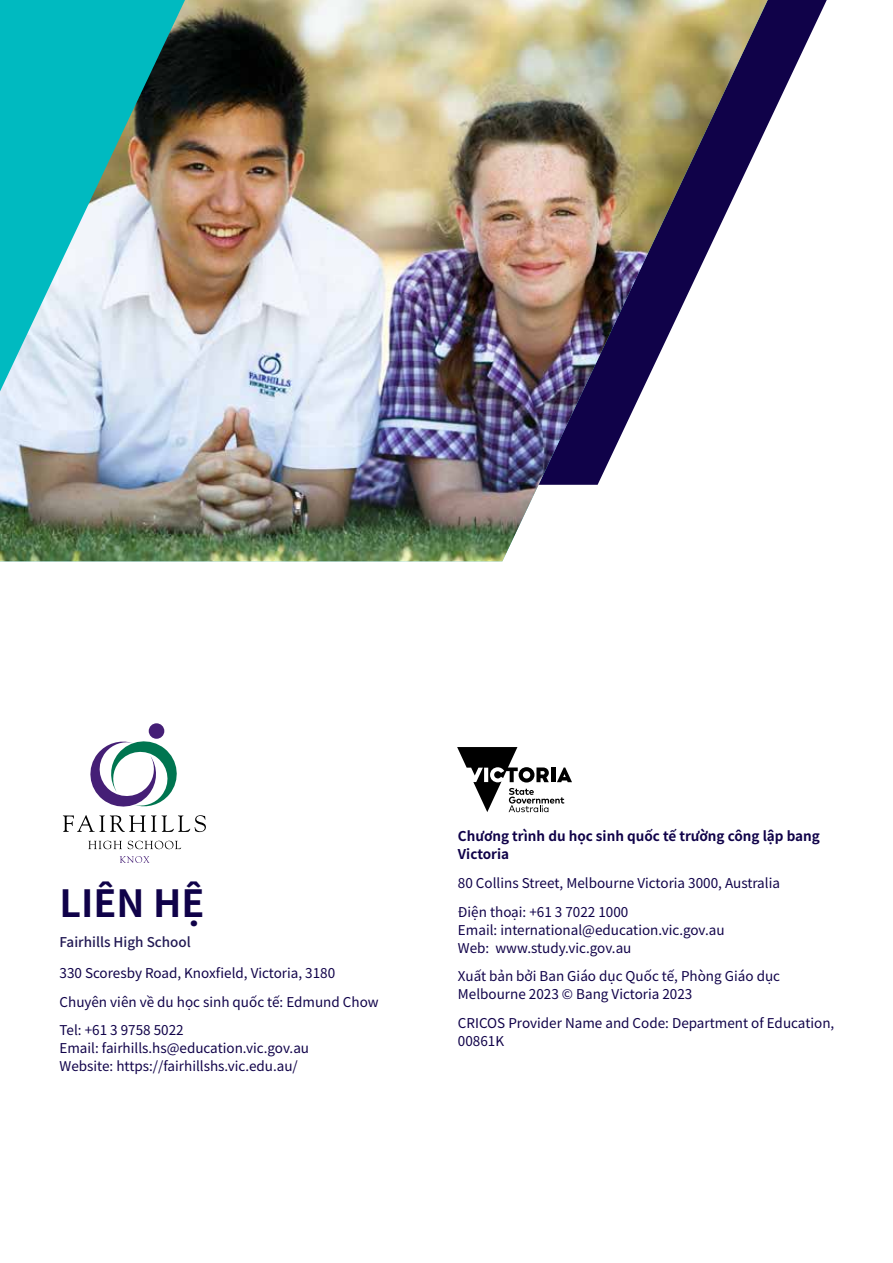
<style>
.page{position:relative;width:893px;height:1263px;background:#fff}
.page>*{position:absolute;margin:0;border:0;box-sizing:border-box;transform-origin:0 0}
.Body{font:700 37.5px "Noto Sans CJ Ksc";color:#100249}
.Body-2{font:13.5px/18px "Noto Sans CJ Ksc";color:#100249}
.Body-3{font:700 13.5px/18px "Noto Sans CJ Ksc";color:#100249}
.Body-4{font:500 13.5px "Noto Sans CJ Ksc";color:#221954}
</style>
<div class="page">
<svg style="left:457px;top:747px;width:115px;height:65px"></svg>
<svg style="left:768px;top:0;width:59px;height:124px"></svg>
<img style="left:0;top:0;width:768px;height:561px">
<svg style="left:0;top:0;width:185px;height:391px;background:#5fbbbe"></svg>
<svg style="left:120px;top:856px;width:29px;height:7px"></svg>
<svg style="left:88px;top:841px;width:34px;height:8px"></svg>
<svg style="left:128px;top:841px;width:53px;height:8px"></svg>
<svg style="left:63px;top:737px;width:143px;height:95px"></svg>
<div style="left:149px;top:723px;width:15px;height:16px;background:#451f76;border-radius:50%"></div>
<p class="Body" style="left:60px;top:882px;width:147px">LIÊN HỆ</p>
<p class="Body-4" style="left:60px;top:935px;width:133px">Fairhills High School</p>
<p class="Body-2" style="left:60px;top:964px;width:277px">330 Scoresby Road, Knoxfield, Victoria, 3180</p>
<p class="Body-2" style="left:60px;top:993px;width:321px">Chuyên viên về du học sinh quốc tế: Edmund Chow</p>
<p class="Body-2" style="left:60px;top:1022px;width:251px">Tel: +61 3 9758 5022<br>Email: fairhills.hs@education.vic.gov.au<br>Website: https://fairhillshs.vic.edu.au/</p>
<p class="Body-3" style="left:458px;top:828px;width:363px">Chương trình du học sinh quốc tế trường công lập bang<br>Victoria</p>
<p class="Body-2" style="left:458px;top:874px;width:324px">80 Collins Street, Melbourne Victoria 3000, Australia</p>
<p class="Body-2" style="left:458px;top:903px;width:268px">Điện thoại: +61 3 7022 1000<br>Email: international@education.vic.gov.au<br>Web: www.study.vic.gov.au</p>
<p class="Body-2" style="left:458px;top:968px;width:324px">Xuất bản bởi Ban Giáo dục Quốc tế, Phòng Giáo dục<br>Melbourne 2023 © Bang Victoria 2023</p>
<p class="Body-2" style="left:458px;top:1014px;width:378px">CRICOS Provider Name and Code: Department of Education,<br>00861K</p>
</div>
